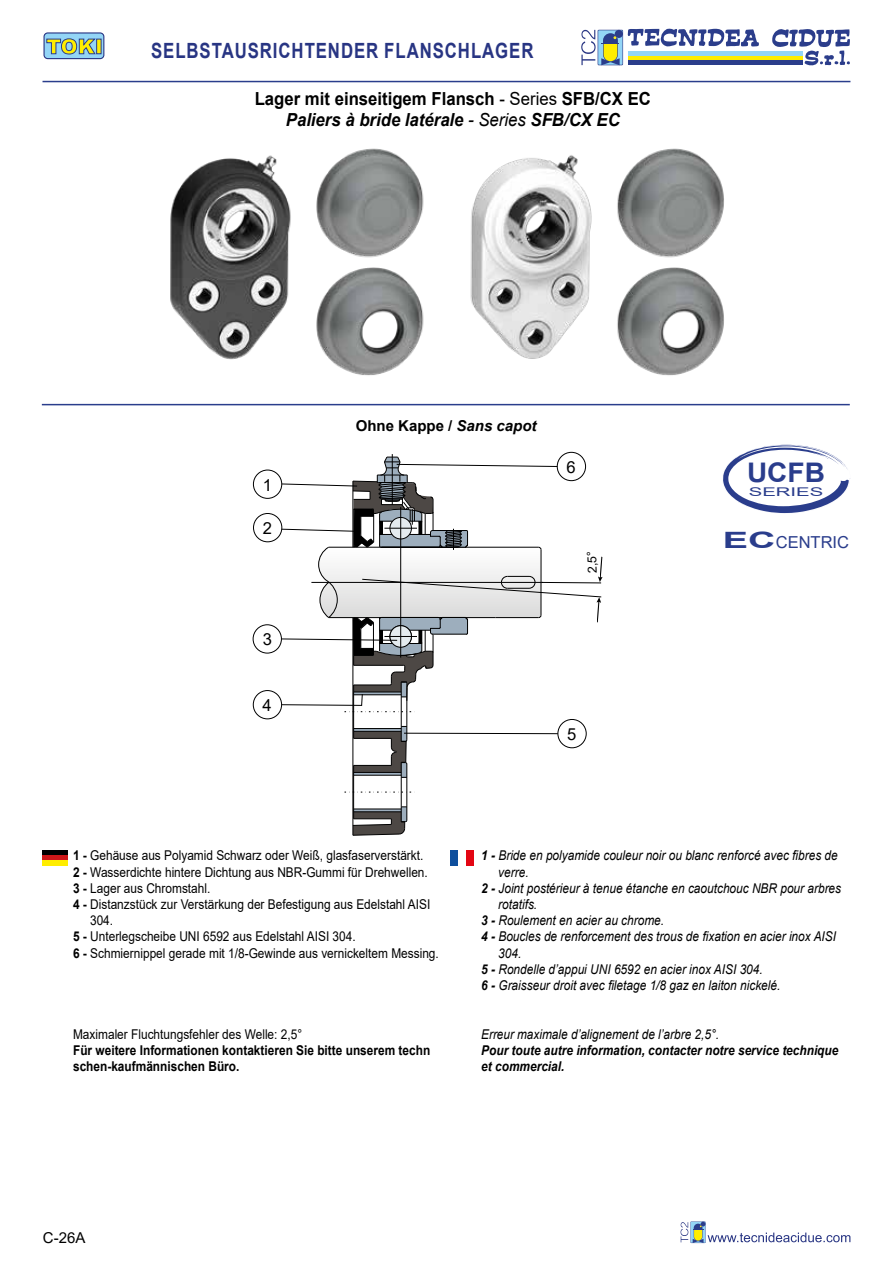
<style>
.page{position:relative;width:893px;height:1263px;background:#fff}
.page>*{position:absolute;margin:0;border:0;box-sizing:border-box;transform-origin:0 0}
.t1{font:700 27px "Arial";color:#2a3d8c;scale:1.04 1}
.t2{font:700 21px "Arial";letter-spacing:.055em;color:#283583;scale:.8 1}
.t3{font:700 18px/21.6px "Arial";color:#000;text-align:center;scale:.93 1}
.t4{font:16.65px "Arial";color:#000}
.t5{font:16.5px "Arial";color:#2a3d8c}
.t6{font:700 15px "Arial";color:#000}
.t7{font:15px "Arial";color:#000}
.t8{font:13.5px "Arial";color:#000;scale:.88 1}
.t9{font:italic 13.5px "Arial";color:#000;scale:.88 1}
.t10{font:700 13.5px/16.2px "Arial";color:#000;scale:.88 1}
.t11{font:italic 700 13.5px/16.2px "Arial";color:#000;scale:.88 1}
.t12{font:italic 13.5px "Arial";color:#000;scale:.87 1}
.t13{font:12.45px "Arial";color:#000}
.t14{font:12px "Arial";color:#2a3d8c;scale:1.69 1}
.s1{font-weight:400}
.s2{font-style:italic}
.s3{font-weight:400;font-style:italic}
.s4{font-weight:700;font-size:22.5px}
.s5{font-weight:700}
</style>
<div class="page">
<hr style="left:43px;top:81px;width:807px;height:1px;background:#2a3d8c">
<svg style="left:581px;top:28px;width:179px;height:37px"></svg>
<svg style="left:772px;top:29px;width:78px;height:37px"></svg>
<hr style="left:628px;top:52px;width:174px;height:4px;background:#93d5f6">
<div style="left:628px;top:56px;width:174px;height:5px;background:#ffed00"></div>
<hr style="left:628px;top:61px;width:174px;height:4px;background:#2b3d8b">
<svg style="left:680px;top:1221px;width:170px;height:22px"></svg>
<div style="left:44px;top:33px;width:60px;height:26px;background:#93d5f6;border-radius:4px"></div>
<div style="left:43px;top:32px;width:61px;height:27px;border:1px solid #283583;border-radius:4px"></div>
<svg style="left:46px;top:38px;width:50px;height:17px"></svg>
<svg style="left:96px;top:39px;width:5px;height:15px"></svg>
<hr style="left:42px;top:404px;width:808px;height:1px;background:#2a3d8c">
<img style="left:170px;top:148px;width:554px;height:228px">
<hr style="left:392px;top:454px;width:1px;height:51px;background:#000">
<div style="left:253px;top:470px;width:29px;height:29px;border:1px solid #000;border-radius:50%"></div>
<div style="left:253px;top:513px;width:29px;height:29px;border:1px solid #000;border-radius:50%"></div>
<div style="left:253px;top:624px;width:29px;height:29px;border:1px solid #000;border-radius:50%"></div>
<div style="left:253px;top:690px;width:29px;height:29px;border:1px solid #000;border-radius:50%"></div>
<div style="left:557px;top:452px;width:29px;height:29px;border:1px solid #000;border-radius:50%"></div>
<svg style="left:281px;top:457px;width:322px;height:379px"></svg>
<svg style="left:723px;top:444px;width:127px;height:69px"></svg>
<div style="left:450px;top:850px;width:8px;height:16px;background:#0e4f9d"></div>
<div style="left:466px;top:850px;width:7px;height:16px;background:#e30613"></div>
<div style="left:43px;top:850px;width:25px;height:5px;background:#000"></div>
<div style="left:43px;top:855px;width:25px;height:5px;background:#cd1719"></div>
<div style="left:43px;top:860px;width:25px;height:6px;background:#ffed00"></div>
<h2 class="t2" style="left:151px;top:36px;width:480px">SELBSTAUSRICHTENDER FLANSCHLAGER</h2>
<h3 class="t3" style="left:255px;top:88px;width:428px">Lager mit einseitigem Flansch <span class="s1">- Series</span> SFB/CX EC<br><span class="s2">Paliers à bride latérale</span> <span class="s3">- Series</span> <span class="s2">SFB/CX EC</span></h3>
<p class="t4" style="left:263px;top:473px;width:11px">1</p>
<p class="t4" style="left:263px;top:517px;width:11px">2</p>
<p class="t4" style="left:263px;top:627px;width:11px">3</p>
<p class="t4" style="left:263px;top:694px;width:11px">4</p>
<p class="t6" style="left:356px;top:415px;width:182px">Ohne Kappe / <span class="s2">Sans capot</span></p>
<p class="t4" style="left:567px;top:456px;width:11px">6</p>
<p class="t13" style="left:584px;top:574px;width:24px;rotate:-92deg">2,5°</p>
<p class="t4" style="left:567px;top:723px;width:11px">5</p>
<h1 class="t1" style="left:747px;top:453px;width:76px">UCFB</h1>
<p class="t14" style="left:749px;top:484px;width:46px">SERIES</p>
<p class="t5" style="left:723px;top:530px;width:128px"><span class="s4">EC</span>CENTRIC</p>
<p class="t8" style="left:73px;top:846px;width:400px"><span class="s5">1 -</span> Gehäuse aus Polyamid Schwarz oder Weiß, glasfaserverstärkt.</p>
<p class="t8" style="left:73px;top:862px;width:405px"><span class="s5">2 -</span> Wasserdichte hintere Dichtung aus NBR-Gummi für Drehwellen.</p>
<p class="t8" style="left:73px;top:879px;width:158px"><span class="s5">3 -</span> Lager aus Chromstahl.</p>
<p class="t8" style="left:73px;top:895px;width:407px"><span class="s5">4 -</span> Distanzstück zur Verstärkung der Befestigung aus Edelstahl AISI</p>
<p class="t8" style="left:90px;top:911px;width:28px">304.</p>
<p class="t8" style="left:73px;top:927px;width:323px"><span class="s5">5 -</span> Unterlegscheibe UNI 6592 aus Edelstahl AISI 304.</p>
<p class="t8" style="left:73px;top:943px;width:417px"><span class="s5">6 -</span> Schmiernippel gerade mit 1/8-Gewinde aus vernickeltem Messing.</p>
<p class="t8" style="left:73px;top:1024px;width:262px">Maximaler Fluchtungsfehler des Welle: 2,5°</p>
<p class="t10" style="left:73px;top:1042px;width:407px">Für weitere Informationen kontaktieren Sie bitte unserem techn schen-kaufmännischen Büro.</p>
<p class="t9" style="left:481px;top:847px;width:407px"><span class="s5">1 -</span> Bride en polyamide couleur noir ou blanc renforcé avec fibres de</p>
<p class="t9" style="left:498px;top:863px;width:36px">verre.</p>
<p class="t9" style="left:481px;top:879px;width:410px"><span class="s5">2 -</span> Joint postérieur à tenue étanche en caoutchouc NBR pour arbres</p>
<p class="t9" style="left:498px;top:895px;width:46px">rotatifs.</p>
<p class="t9" style="left:481px;top:912px;width:209px"><span class="s5">3 -</span> Roulement en acier au chrome.</p>
<p class="t9" style="left:481px;top:928px;width:405px"><span class="s5">4 -</span> Boucles de renforcement des trous de fixation en acier inox AISI</p>
<p class="t9" style="left:498px;top:944px;width:28px">304.</p>
<p class="t9" style="left:481px;top:960px;width:321px"><span class="s5">5 -</span> Rondelle d’appui UNI 6592 en acier inox AISI 304.</p>
<p class="t9" style="left:481px;top:976px;width:341px"><span class="s5">6 -</span> Graisseur droit avec filetage 1/8 gaz en laiton nickelé.</p>
<p class="t12" style="left:481px;top:1025px;width:275px">Erreur maximale d’alignement de l’arbre 2,5°.</p>
<p class="t11" style="left:481px;top:1042px;width:407px">Pour toute autre information, contacter notre service technique et commercial.</p>
<p class="t7" style="left:43px;top:1227px;width:44px">C-26A</p>
</div>
